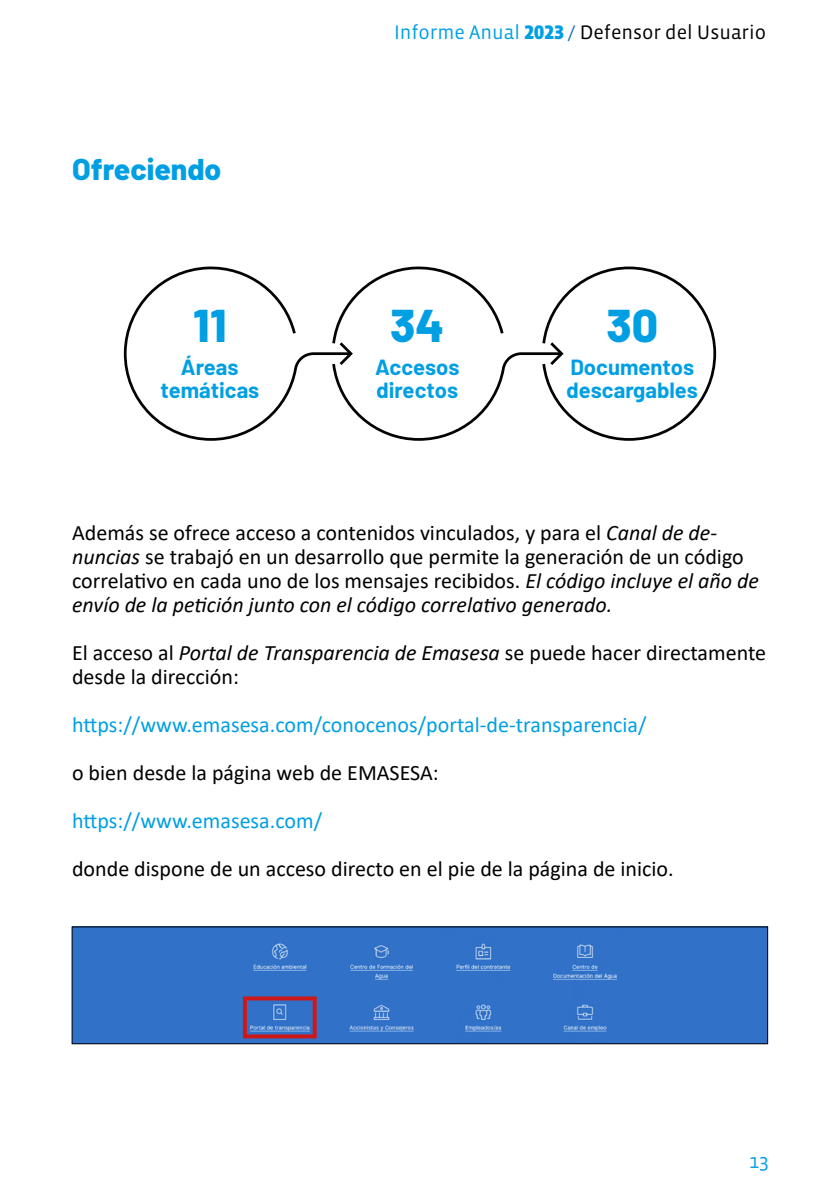
<style>
.page{position:relative;width:840px;height:1191px;background:#fff}
.page>*{position:absolute;margin:0;border:0;box-sizing:border-box;transform-origin:0 0}
.t1{font:800 46px "Barlow";color:#009fe3}
.t2{font:800 30px "Barlow";color:#009fe3}
.t3{font:22px/24px "Calibri";color:#000}
.t4{font:22px "Calibri";color:#009fe3}
.t5{font:700 22px/23px "Barlow";color:#009fe3}
.t6{font:20px "Vista Sans";color:#000}
.t7{font:20px "Vista Sans";color:#009fe3}
.s1{color:#009fe3}
.s2{font-family:"Vista Sans Alt";font-weight:900;color:#009fe3}
.s3{color:#126fb7}
.s4{font-style:italic}
</style>
<div class="page">
<svg style="left:124px;top:266px;width:591px;height:175px"></svg>
<div style="left:74px;top:928px;width:691px;height:114px;background:#3171c8"></div>
<div style="left:72px;top:926px;width:695px;height:118px;border:1px solid #000"></div>
<div style="left:243px;top:996px;width:73px;height:42px;border:4px solid #cd1719"></div>
<h2 class="t2" style="left:72px;top:147px;width:151px">Ofreciendo</h2>
<h1 class="t1" style="left:193px;top:291px;width:35px">11</h1>
<p class="t5" style="left:160px;top:355px;width:100px;text-align:center">Áreas temáticas</p>
<p class="t6" style="left:394px;top:22px;width:373px"><span class="s1">Informe Anual</span> <span class="s2">2023</span> <span class="s3">/</span> Defensor del Usuario</p>
<h1 class="t1" style="left:390px;top:291px;width:55px">34</h1>
<p class="t5" style="left:375px;top:355px;width:86px">Accesos directos</p>
<h1 class="t1" style="left:606px;top:291px;width:53px">30</h1>
<p class="t5" style="left:566px;top:355px;width:133px">Documentos descargables</p>
<p class="t3" style="left:72px;top:520px;width:688px">Además se ofrece acceso a contenidos vinculados, y para el <span class="s4">Canal de de&shy;nuncias</span> se trabajó en un desarrollo que permite la generación de un código correlativo en cada uno de los mensajes recibidos. <span class="s4">El código incluye el año de envío de la petición junto con el código correlativo generado.</span></p>
<p class="t3" style="left:72px;top:640px;width:695px">El acceso al <span class="s4">Portal de Transparencia de Emasesa</span> se puede hacer directamente desde la dirección:</p>
<p class="t4" style="left:72px;top:709px;width:575px">https://www.emasesa.com/conocenos/portal-de-transparencia/</p>
<p class="t3" style="left:72px;top:760px;width:368px">o bien desde la página web de EMASESA:</p>
<p class="t4" style="left:72px;top:805px;width:251px">https://www.emasesa.com/</p>
<p class="t3" style="left:72px;top:856px;width:602px">donde dispone de un acceso directo en el pie de la página de inicio.</p>
<p class="t7" style="left:748px;top:1150px;width:21px">13</p>
</div>
